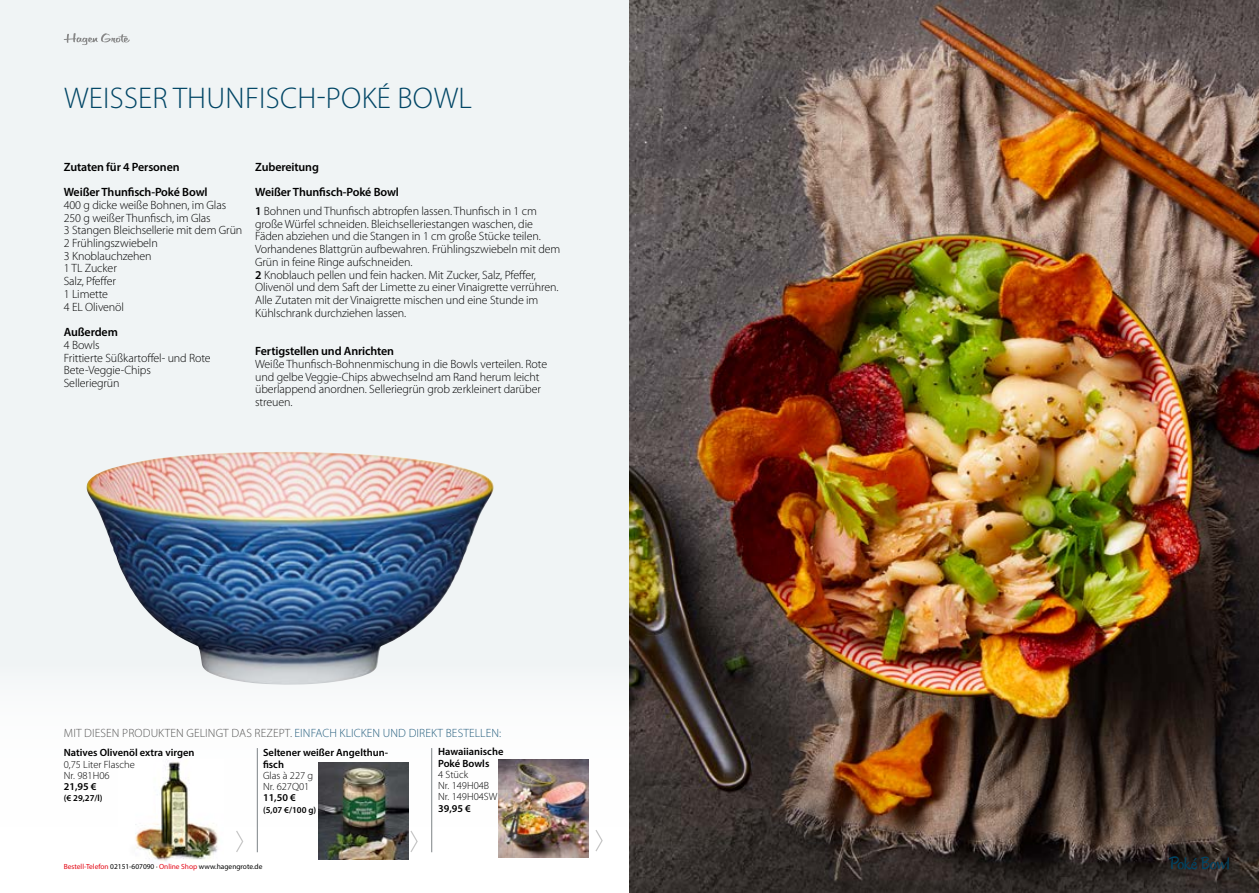
<style>
.page{position:relative;width:1259px;height:893px;background:#fff}
.page>*{position:absolute;margin:0;border:0;box-sizing:border-box;transform-origin:0 0}
.t1{font:300 30px "Myriad Pro";letter-spacing:.01em;color:#004565}
.t2{font:17.4px "Oregano";letter-spacing:-.01em;color:#004565}
.t3{font:300 12px/12.8px "Myriad Pro";letter-spacing:-.01em;color:#000}
.t4{font:600 12px/25.5px "Myriad Pro";letter-spacing:-.01em;color:#000}
.t5{font:300 12px "Myriad Pro";letter-spacing:.01em;color:#575756}
.t6{font:600 10.5px/11.2px "Myriad Pro";color:#000}
.t7{font:300 10.5px/11.2px "Myriad Pro";color:#000}
.t8{font:600 9px "Myriad Pro";color:#000}
.t9{font:7.35px "Myriad Pro";color:#000}
.s1{font-weight:600}
.s2{color:#265f7e}
.s3{color:#e30613}
</style>
<div class="page">
<div style="left:0;top:0;width:887px;height:893px;background:#f0f4f5"></div>
<div style="left:0;top:663px;width:1259px;height:230px;background:#fff"></div>
<img style="left:318px;top:762px;width:90px;height:97px">
<img style="left:629px;top:0;width:630px;height:893px">
<hr style="left:257px;top:748px;width:1px;height:104px;background:#7d8386">
<hr style="left:431px;top:748px;width:1px;height:104px;background:#7d8386">
<svg style="left:236px;top:831px;width:8px;height:21px"></svg>
<img style="left:135px;top:761px;width:84px;height:100px">
<svg style="left:410px;top:831px;width:8px;height:21px"></svg>
<img style="left:499px;top:759px;width:89px;height:98px">
<svg style="left:595px;top:830px;width:8px;height:22px"></svg>
<img style="left:87px;top:452px;width:407px;height:233px">
<svg style="left:64px;top:33px;width:66px;height:12px"></svg>
<h1 class="t1" style="left:64px;top:80px;width:409px">WEISSER THUNFISCH-POKÉ BOWL</h1>
<p class="t4" style="left:64px;top:153px;width:145px">Zutaten für 4 Personen<br>Weißer Thunfisch-Poké Bowl</p>
<p class="t3" style="left:64px;top:198px;width:180px">400 g dicke weiße Bohnen, im Glas<br>250 g weißer Thunfisch, im Glas<br>3 Stangen Bleichsellerie mit dem Grün<br>2 Frühlingszwiebeln<br>3 Knoblauchzehen<br>1 TL Zucker<br>Salz, Pfeffer<br>1 Limette<br>4 EL Olivenöl</p>
<p class="t4" style="left:64px;top:319px;width:56px">Außerdem</p>
<p class="t3" style="left:64px;top:338px;width:148px">4 Bowls<br>Frittierte Süßkartoffel- und Rote<br>Bete-Veggie-Chips<br>Selleriegrün</p>
<p class="t4" style="left:255px;top:153px;width:145px">Zubereitung<br>Weißer Thunfisch-Poké Bowl</p>
<p class="t3" style="left:255px;top:204px;width:307px"><span class="s1">1</span> Bohnen und Thunfisch abtropfen lassen. Thunfisch in 1 cm große Würfel schneiden. Bleichselleriestangen waschen, die Fäden abziehen und die Stangen in 1 cm große Stücke teilen.<br>Vorhandenes Blattgrün aufbewahren. Frühlingszwiebeln mit dem Grün in feine Ringe aufschneiden.<br><span class="s1">2</span> Knoblauch pellen und fein hacken. Mit Zucker, Salz, Pfeffer, Olivenöl und dem Saft der Limette zu einer Vinaigrette verrühren.<br>Alle Zutaten mit der Vinaigrette mischen und eine Stunde im Kühlschrank durchziehen lassen.</p>
<p class="t4" style="left:255px;top:338px;width:140px">Fertigstellen und Anrichten</p>
<p class="t3" style="left:255px;top:357px;width:293px">Weiße Thunfisch-Bohnenmischung in die Bowls verteilen. Rote und gelbe Veggie-Chips abwechselnd am Rand herum leicht überlappend anordnen. Selleriegrün grob zerkleinert darüber streuen.</p>
<p class="t5" style="left:64px;top:726px;width:439px">MIT DIESEN PRODUKTEN GELINGT DAS REZEPT. <span class="s2">EINFACH KLICKEN UND DIREKT BESTELLEN:</span></p>
<p class="t6" style="left:64px;top:747px;width:132px">Natives Olivenöl extra virgen</p>
<p class="t7" style="left:64px;top:758px;width:73px">0,75 Liter Flasche<br>Nr. 981H06</p>
<p class="t6" style="left:64px;top:781px;width:34px">21,95 €</p>
<p class="t8" style="left:64px;top:792px;width:40px">(€ 29,27/l)</p>
<p class="t6" style="left:263px;top:747px;width:126px">Seltener weißer Angelthun&shy;fisch</p>
<p class="t7" style="left:263px;top:769px;width:52px">Glas à 227 g<br>Nr. 627Q01</p>
<p class="t6" style="left:263px;top:792px;width:34px">11,50 €</p>
<p class="t8" style="left:263px;top:804px;width:55px">(5,07 €/100 g)</p>
<p class="t6" style="left:438px;top:746px;width:67px">Hawaiianische<br>Poké Bowls</p>
<p class="t7" style="left:438px;top:769px;width:61px">4 Stück<br>Nr. 149H04B<br>Nr. 149H04SW</p>
<p class="t6" style="left:438px;top:802px;width:34px">39,95 €</p>
<p class="t9" style="left:64px;top:862px;width:200px"><span class="s3">Bestell-Telefon</span> 02151-607090 · <span class="s3">Online Shop</span> www.hagengrote.de</p>
<h2 class="t2" style="left:1169px;top:852px;width:62px">Poké Bowl</h2>
</div>
